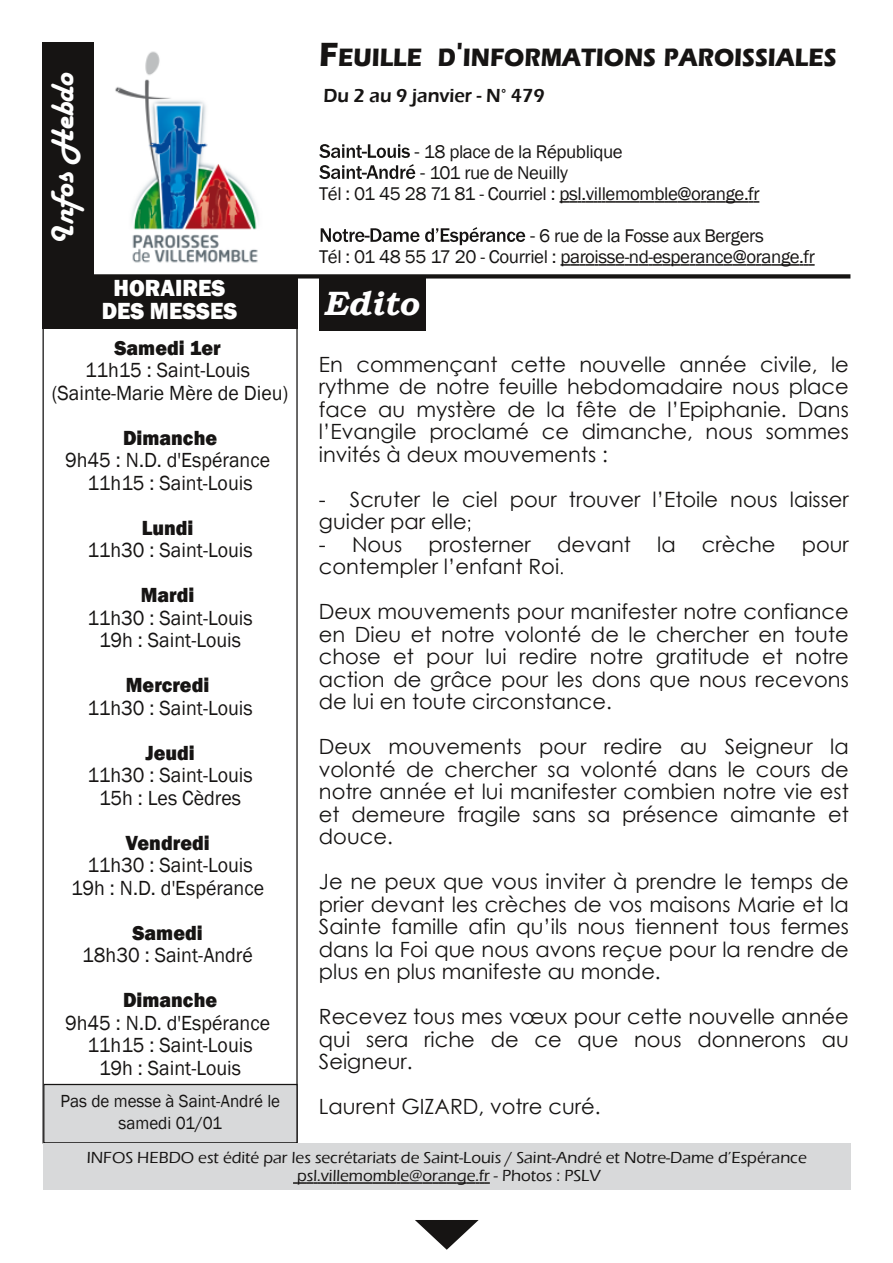
<style>
.page{position:relative;width:893px;height:1263px;background:#fff}
.page>*{position:absolute;margin:0;border:0;box-sizing:border-box;transform-origin:0 0}
.t1{font:italic 700 33.75px "Bookman Old Style";color:#fff}
.t2{font:33px "Harlow Solid";color:#fff}
.t3{font:700 25.8px "Eras ITC";color:#161413;scale:.9 1}
.t4{font:800 24px/22.5px "Franklin Gothic";color:#fff;text-align:center;scale:.95 1}
.t5{font:21px/22.5px "Century Gothic";color:#161413;text-align:justify}
.t6{font:21px/22.5px "Franklin Gothic";color:#161413;text-align:center;scale:.95 1}
.t7{font:800 21px "Franklin Gothic";color:#161413;scale:.95 1}
.t8{font:600 19.5px "Eras ITC";color:#161413;scale:.95 1}
.t9{font:18.9px/21px "Franklin Gothic";letter-spacing:-.02em;color:#161413}
.t10{font:18px/22.5px "Franklin Gothic";color:#161413;text-align:center;scale:.95 1}
.t11{font:500 16.5px/18px "Eras ITC";color:#161413;text-align:center}
.s1{font-size:34.5px}
.s2{font-size:20.25px}
</style>
<div class="page">
<svg style="left:319px;top:144px;width:91px;height:14px"></svg>
<svg style="left:319px;top:164px;width:96px;height:15px"></svg>
<svg style="left:559px;top:201px;width:200px;height:2px"></svg>
<svg style="left:321px;top:228px;width:98px;height:14px"></svg>
<svg style="left:425px;top:227px;width:100px;height:18px"></svg>
<svg style="left:560px;top:264px;width:255px;height:2px"></svg>
<div style="left:319px;top:278px;width:106px;height:52px;background:#161413"></div>
<svg style="left:415px;top:1220px;width:64px;height:30px"></svg>
<div style="left:43px;top:276px;width:255px;height:53px;background:#161413"></div>
<div style="left:43px;top:42px;width:51px;height:234px;background:#161413"></div>
<img style="left:115px;top:51px;width:144px;height:212px">
<div style="left:43px;top:274px;width:807px;height:5px;background:#161413"></div>
<div style="left:44px;top:1084px;width:253px;height:59px;background:#d8d9da"></div>
<div style="left:43px;top:1084px;width:255px;height:59px;border:1px solid #161413"></div>
<div style="left:43px;top:1143px;width:808px;height:47px;background:#d8d9da"></div>
<svg style="left:293px;top:1182px;width:197px;height:2px"></svg>
<svg style="left:468px;top:520px;width:2px;height:12px"></svg>
<h2 class="t2" style="left:45px;top:245px;width:173px;rotate:-90deg">Infos Hebdo</h2>
<p class="t4" style="left:102px;top:277px;width:144px">HORAIRES<br>DES MESSES</p>
<p class="t3" style="left:319px;top:43px;width:576px"><span class="s1">F</span>EUILLE D<span class="s1">'</span>INFORMATIONS PAROISSIALES</p>
<p class="t8" style="left:323px;top:85px;width:234px">Du 2 au 9 janvier - N° 479</p>
<p class="t9" style="left:415px;top:141px;width:210px"><span class="s2">-</span> 18 place de la République</p>
<p class="t9" style="left:319px;top:162px;width:442px;text-indent:101px"><span class="s2">-</span> 101 rue de Neuilly<br>Tél : 01 45 28 71 81 - Courriel : psl.villemomble@orange.fr</p>
<p class="t9" style="left:319px;top:225px;width:497px;text-indent:211px"><span class="s2">-</span> 6 rue de la Fosse aux Bergers<br>Tél : 01 48 55 17 20 - Courriel : paroisse-nd-esperance@orange.fr</p>
<h1 class="t1" style="left:323px;top:283px;width:97px">Edito</h1>
<p class="t7" style="left:114px;top:335px;width:113px">Samedi 1er</p>
<p class="t6" style="left:52px;top:358px;width:251px">11h15 : Saint-Louis (Sainte-Marie Mère de Dieu)</p>
<p class="t7" style="left:123px;top:425px;width:101px">Dimanche</p>
<p class="t6" style="left:65px;top:448px;width:217px">9h45 : N.D. d'Espérance<br>11h15 : Saint-Louis</p>
<p class="t7" style="left:142px;top:515px;width:56px">Lundi</p>
<p class="t6" style="left:87px;top:538px;width:176px">11h30 : Saint-Louis</p>
<p class="t7" style="left:141px;top:583px;width:58px">Mardi</p>
<p class="t6" style="left:87px;top:606px;width:176px">11h30 : Saint-Louis<br>19h : Saint-Louis</p>
<p class="t7" style="left:126px;top:673px;width:89px">Mercredi</p>
<p class="t6" style="left:87px;top:696px;width:176px">11h30 : Saint-Louis</p>
<p class="t7" style="left:145px;top:740px;width:53px">Jeudi</p>
<p class="t6" style="left:87px;top:763px;width:176px">11h30 : Saint-Louis<br>15h : Les Cèdres</p>
<p class="t7" style="left:126px;top:830px;width:90px">Vendredi</p>
<p class="t6" style="left:71px;top:853px;width:205px">11h30 : Saint-Louis<br>19h : N.D. d'Espérance</p>
<p class="t7" style="left:132px;top:920px;width:75px">Samedi</p>
<p class="t6" style="left:82px;top:943px;width:181px">18h30 : Saint-André</p>
<p class="t7" style="left:123px;top:988px;width:101px">Dimanche</p>
<p class="t6" style="left:65px;top:1011px;width:217px">9h45 : N.D. d'Espérance<br>11h15 : Saint-Louis<br>19h : Saint-Louis</p>
<p class="t5" style="left:319px;top:352px;width:531px">En commençant cette nouvelle année civile, le rythme de notre feuille hebdomadaire nous place face au mystère de la fête de l’Epiphanie. Dans l’Evangile proclamé ce dimanche, nous sommes invités à deux mouvements :</p>
<p class="t5" style="left:319px;top:487px;width:531px">- Scruter le ciel pour trouver l’Etoile nous laisser guider par elle</p>
<p class="t5" style="left:319px;top:532px;width:531px">- Nous prosterner devant la crèche pour contempler l’enfant Roi</p>
<p class="t5" style="left:319px;top:600px;width:531px">Deux mouvements pour manifester notre confiance en Dieu et notre volonté de le chercher en toute chose et pour lui redire notre gratitude et notre action de grâce pour les dons que nous recevons de lui en toute circonstance.</p>
<p class="t5" style="left:319px;top:735px;width:531px">Deux mouvements pour redire au Seigneur la volonté de chercher sa volonté dans le cours de notre année et lui manifester combien notre vie est et demeure fragile sans sa présence aimante et douce.</p>
<p class="t5" style="left:319px;top:870px;width:531px">Je ne peux que vous inviter à prendre le temps de prier devant les crèches de vos maisons Marie et la Sainte famille afin qu’ils nous tiennent tous fermes dans la Foi que nous avons reçue pour la rendre de plus en plus manifeste au monde.</p>
<p class="t5" style="left:319px;top:1005px;width:531px">Recevez tous mes vœux pour cette nouvelle année qui sera riche de ce que nous donnerons au Seigneur.</p>
<p class="t5" style="left:319px;top:1095px;width:283px">Laurent GIZARD, votre curé.</p>
<p class="t10" style="left:61px;top:1089px;width:233px">Pas de messe à Saint-André le samedi 01/01</p>
<p class="t11" style="left:87px;top:1149px;width:722px">INFOS HEBDO est édité par les secrétariats de Saint-Louis / Saint-André et Notre-Dame d’Espérance psl.villemomble@orange.fr - Photos : PSLV</p>
</div>
